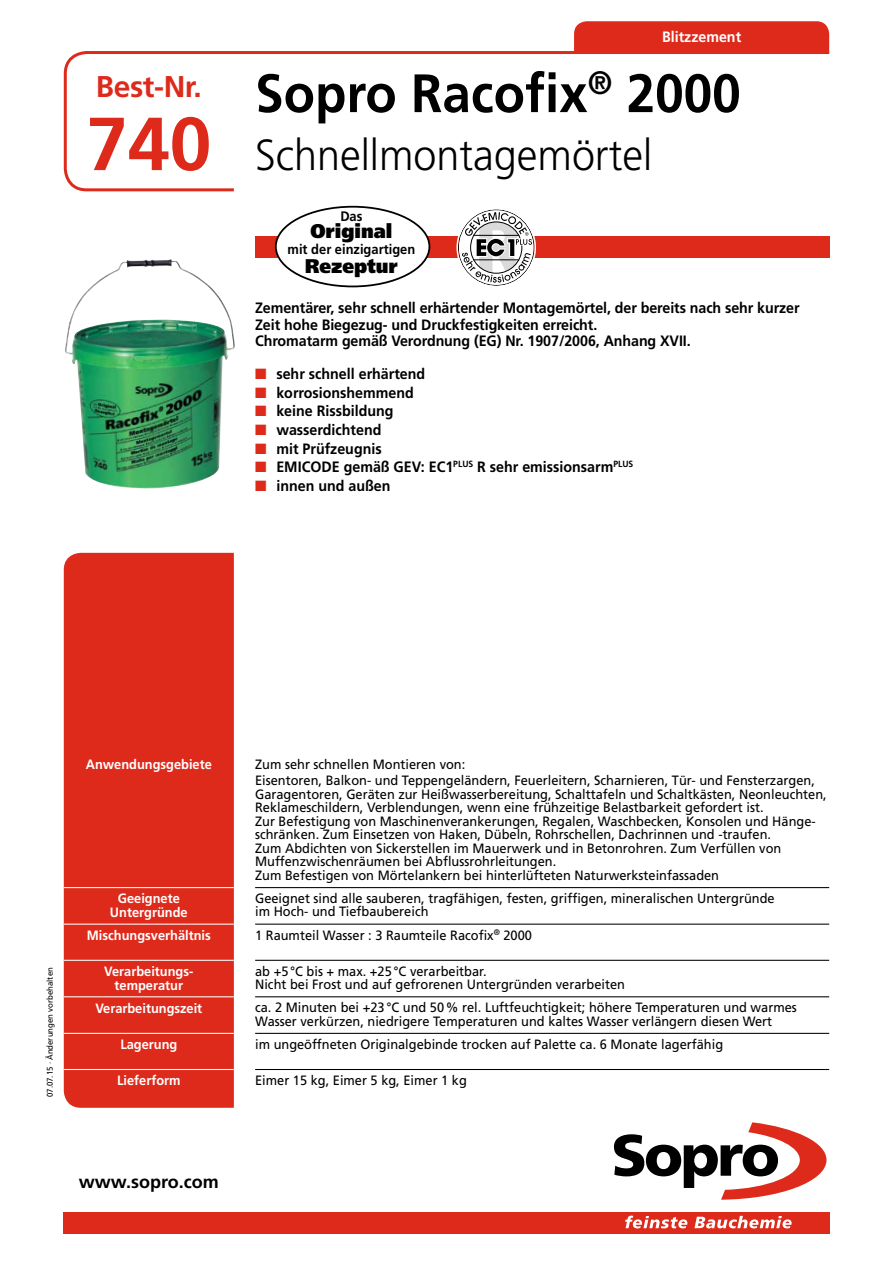
<style>
.page{position:relative;width:893px;height:1263px;background:#fff}
.page>*{position:absolute;margin:0;border:0;box-sizing:border-box;transform-origin:0 0}
.t1{font:700 75px "Frutiger LT";color:#dd2a1b}
.t2{font:700 54px "Frutiger LT";color:#000;scale:.95 1}
.t3{font:300 43.5px "Frutiger LT";color:#000;scale:.95 1}
.t4{font:700 30px "Frutiger LT";letter-spacing:-.015em;color:#dd2a1b}
.t5{font:900 19.8px "Frutiger LT";color:#000;scale:.94 1}
.t6{font:700 18px "Frutiger LT";color:#000}
.t7{font:700 15px/16.5px "Frutiger LT";letter-spacing:-.005em;color:#000;scale:.95 1}
.t8{font:700 15px "Frutiger LT";color:#fff;scale:.95 1}
.t9{font:700 13.8px "Frutiger LT";color:#000;scale:.94 1}
.t10{font:13.5px/13.5px "Frutiger LT";color:#000;scale:.95 1}
.t11{font:700 13.5px/13.5px "Frutiger LT";color:#fff;text-align:center;scale:.95 1}
.t12{font:8.25px "Frutiger LT";color:#000;scale:.95 1}
.s1{color:#dd2a1b}
</style>
<div class="page">
<svg style="left:614px;top:1122px;width:212px;height:78px"></svg>
<div style="left:64px;top:1212px;width:765px;height:21px;background:#dd2a1b"></div>
<svg style="left:625px;top:1216px;width:62px;height:12px"></svg>
<svg style="left:694px;top:1216px;width:98px;height:12px"></svg>
<div style="left:574px;top:21px;width:255px;height:29px;background:#dd2a1b"></div>
<svg style="left:63px;top:50px;width:767px;height:142px"></svg>
<div style="left:64px;top:553px;width:170px;height:555px;background:#dd2a1b"></div>
<hr style="left:64px;top:887px;width:170px;height:1px;background:#fff">
<hr style="left:64px;top:924px;width:170px;height:1px;background:#fff">
<hr style="left:64px;top:960px;width:170px;height:1px;background:#fff">
<hr style="left:64px;top:996px;width:170px;height:1px;background:#fff">
<hr style="left:64px;top:1033px;width:170px;height:1px;background:#fff">
<hr style="left:64px;top:1069px;width:170px;height:1px;background:#fff">
<hr style="left:255px;top:887px;width:574px;height:1px;background:#000">
<hr style="left:255px;top:924px;width:574px;height:1px;background:#000">
<hr style="left:255px;top:960px;width:574px;height:1px;background:#000">
<hr style="left:255px;top:996px;width:574px;height:1px;background:#000">
<hr style="left:255px;top:1033px;width:574px;height:1px;background:#000">
<hr style="left:255px;top:1069px;width:574px;height:1px;background:#000">
<img style="left:65px;top:259px;width:170px;height:230px">
<div style="left:255px;top:236px;width:574px;height:21px;background:#dd2a1b"></div>
<div style="left:276px;top:207px;width:153px;height:79px;background:#fff;border-radius:50%"></div>
<div style="left:275px;top:206px;width:155px;height:81px;border:2px solid #000;border-radius:50%"></div>
<svg style="left:462px;top:212px;width:70px;height:71px"></svg>
<div style="left:456px;top:208px;width:80px;height:79px;border:2px solid #fff;border-radius:50%"></div>
<h3 class="t4" style="left:96px;top:69px;width:107px">Best-Nr.</h3>
<h1 class="t1" style="left:86px;top:100px;width:127px">740</h1>
<p class="t8" style="left:662px;top:28px;width:85px">Blitzzement</p>
<h2 class="t2" style="left:255px;top:62px;width:513px">Sopro Racofix<sup>®</sup> 2000</h2>
<h3 class="t3" style="left:255px;top:130px;width:420px">Schnellmontagemörtel</h3>
<p class="t9" style="left:340px;top:208px;width:25px">Das</p>
<h3 class="t5" style="left:310px;top:219px;width:89px">Original</h3>
<p class="t9" style="left:288px;top:241px;width:137px">mit der einzigartigen</p>
<h3 class="t5" style="left:305px;top:254px;width:100px">Rezeptur</h3>
<p class="t7" style="left:255px;top:300px;width:575px">Zementärer, sehr schnell erhärtender Montagemörtel, der bereits nach sehr kurzer<br>Zeit hohe Biegezug- und Druckfestigkeiten erreicht.<br>Chromatarm gemäß Verordnung (EG) Nr. 1907/2006, Anhang XVII.</p>
<p class="t7" style="left:255px;top:366px;width:181px"><span class="s1">■</span> sehr schnell erhärtend</p>
<p class="t7" style="left:255px;top:384px;width:169px"><span class="s1">■</span> korrosionshemmend</p>
<p class="t7" style="left:255px;top:403px;width:147px"><span class="s1">■</span> keine Rissbildung</p>
<p class="t7" style="left:255px;top:422px;width:134px"><span class="s1">■</span> wasserdichtend</p>
<p class="t7" style="left:255px;top:440px;width:135px"><span class="s1">■</span> mit Prüfzeugnis</p>
<p class="t7" style="left:255px;top:459px;width:400px"><span class="s1">■</span> EMICODE gemäß GEV: EC1<sup>PLUS</sup> R sehr emissionsarm<sup>PLUS</sup></p>
<p class="t7" style="left:255px;top:478px;width:144px"><span class="s1">■</span> innen und außen</p>
<p class="t12" style="left:45px;top:1097px;width:138px;rotate:-90deg">07.07.15 · Änderungen vorbehalten</p>
<p class="t11" style="left:86px;top:758px;width:134px">Anwendungsgebiete</p>
<p class="t10" style="left:255px;top:756px;width:591px;line-height:16.5px">Zum sehr schnellen Montieren von:<br>Eisentoren, Balkon- und Teppengeländern, Feuerleitern, Scharnieren, Tür- und Fensterzargen,</p>
<p class="t10" style="left:255px;top:787px;width:603px">Garagentoren, Geräten zur Heißwasserbereitung, Schalttafeln und Schaltkästen, Neonleuchten, Reklameschildern, Verblendungen, wenn eine frühzeitige Belastbarkeit gefordert ist.<br>Zur Befestigung von Maschinenverankerungen, Regalen, Waschbecken, Konsolen und Hänge&shy;schränken. Zum Einsetzen von Haken, Dübeln, Rohrschellen, Dachrinnen und -traufen.<br>Zum Abdichten von Sickerstellen im Mauerwerk und in Betonrohren. Zum Verfüllen von Muffenzwischenräumen bei Abflussrohrleitungen.<br>Zum Befestigen von Mörtelankern bei hinterlüfteten Naturwerksteinfassaden</p>
<p class="t11" style="left:110px;top:892px;width:83px">Geeignete<br>Untergründe</p>
<p class="t10" style="left:255px;top:891px;width:548px">Geeignet sind alle sauberen, tragfähigen, festen, griffigen, mineralischen Untergründe im Hoch- und Tiefbaubereich</p>
<p class="t11" style="left:87px;top:928px;width:132px">Mischungsverhältnis</p>
<p class="t10" style="left:255px;top:928px;width:293px">1 Raumteil Wasser : 3 Raumteile Racofix<sup>®</sup> 2000</p>
<p class="t11" style="left:104px;top:965px;width:95px">Verarbeitungs&shy;temperatur</p>
<p class="t10" style="left:255px;top:964px;width:391px">ab +5°C bis + max. +25°C verarbeitbar.<br>Nicht bei Frost und auf gefrorenen Untergründen verarbeiten</p>
<p class="t11" style="left:95px;top:1001px;width:114px">Verarbeitungszeit</p>
<p class="t10" style="left:255px;top:1001px;width:572px">ca. 2 Minuten bei +23°C und 50% rel. Luftfeuchtigkeit; höhere Temperaturen und warmes<br>Wasser verkürzen, niedrigere Temperaturen und kaltes Wasser verlängern diesen Wert</p>
<p class="t11" style="left:120px;top:1038px;width:62px">Lagerung</p>
<p class="t10" style="left:255px;top:1037px;width:494px">im ungeöffneten Originalgebinde trocken auf Palette ca. 6 Monate lagerfähig</p>
<p class="t11" style="left:117px;top:1074px;width:68px">Lieferform</p>
<p class="t10" style="left:255px;top:1073px;width:224px">Eimer 15 kg, Eimer 5 kg, Eimer 1 kg</p>
<h3 class="t6" style="left:79px;top:1171px;width:141px">www.sopro.com</h3>
</div>
